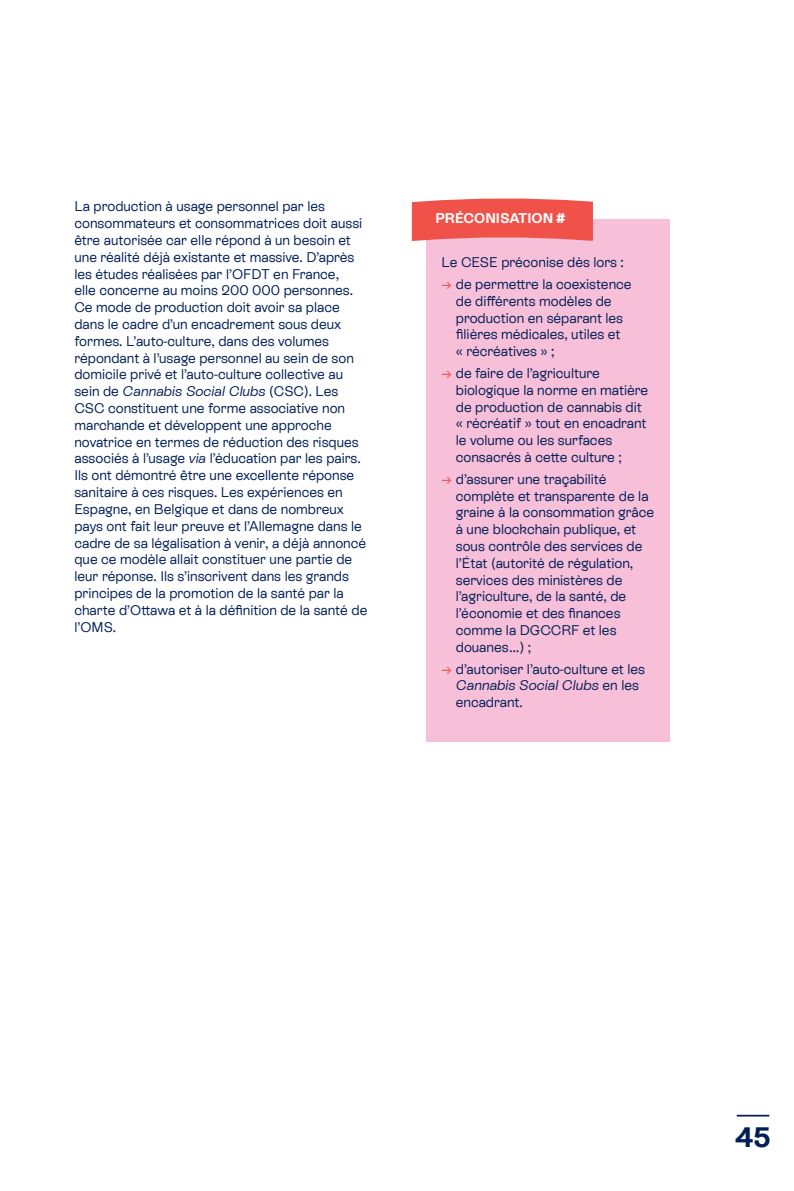
<style>
.page{position:relative;width:794px;height:1191px;background:#fff}
.page>*{position:absolute;margin:0;border:0;box-sizing:border-box;transform-origin:0 0}
.t1{font:700 28px "ES Rebond Grotesque";color:#001e57}
.Texte_courant{font:14px/16.8px "ES Rebond Grotesque";color:#001e57}
.Titre__plusieurs_pré{font:700 14px "ES Rebond Grotesque";color:#fff}
.s1{font-style:italic}
.s2{color:#f05249}
</style>
<div class="page">
<hr style="left:736px;top:1114px;width:33px;height:2px;background:#001e57">
<div style="left:427px;top:220px;width:243px;height:522px;background:#f7bfd8"></div>
<svg style="left:411px;top:198px;width:192px;height:54px"></svg>
<p class="Texte_courant" style="left:74px;top:198px;width:294px">La production à usage personnel par les consommateurs et consommatrices doit aussi être autorisée car elle répond à un besoin et une réalité déjà existante et massive. D’après les études réalisées par l’OFDT en France,<br>elle concerne au moins 200 000 personnes.<br>Ce mode de production doit avoir sa place dans le cadre d’un encadrement sous deux formes. L’auto-culture, dans des volumes répondant à l’usage personnel au sein de son domicile privé et l’auto-culture collective au sein de <span class="s1">Cannabis Social Clubs</span> (CSC). Les CSC constituent une forme associative non marchande et développent une approche novatrice en termes de réduction des risques associés à l’usage <span class="s1">via</span> l’éducation par les pairs.<br>Ils ont démontré être une excellente réponse sanitaire à ces risques. Les expériences en Espagne, en Belgique et dans de nombreux pays ont fait leur preuve et l’Allemagne dans le cadre de sa légalisation à venir, a déjà annoncé que ce modèle allait constituer une partie de leur réponse. Ils s’inscrivent dans les grands principes de la promotion de la santé par la charte d’Ottawa et à la définition de la santé de l’OMS.</p>
<p class="Titre__plusieurs_pré" style="left:435px;top:208px;width:131px">PRÉCONISATION #</p>
<p class="Texte_courant" style="left:441px;top:253px;width:184px">Le CESE préconise dès lors :</p>
<p class="Texte_courant" style="left:456px;top:275px;width:177px;text-indent:-14px"><span class="s2">→</span> de permettre la coexistence de différents modèles de production en séparant les filières médicales, utiles et<br>« récréatives » ;</p>
<p class="Texte_courant" style="left:456px;top:364px;width:194px;text-indent:-14px"><span class="s2">→</span> de faire de l’agriculture biologique la norme en matière de production de cannabis dit « récréatif » tout en encadrant le volume ou les surfaces consacrés à cette culture ;</p>
<p class="Texte_courant" style="left:456px;top:470px;width:200px;text-indent:-14px"><span class="s2">→</span> d’assurer une traçabilité complète et transparente de la graine à la consommation grâce à une blockchain publique, et sous contrôle des services de l’État (autorité de régulation, services des ministères de l’agriculture, de la santé, de l’économie et des finances comme la DGCCRF et les douanes…) ;</p>
<p class="Texte_courant" style="left:456px;top:660px;width:191px;text-indent:-14px"><span class="s2">→</span> d’autoriser l’auto-culture et les<br><span class="s1">Cannabis Social Clubs</span> en les encadrant.</p>
<h1 class="t1" style="left:735px;top:1118px;width:37px">45</h1>
</div>
